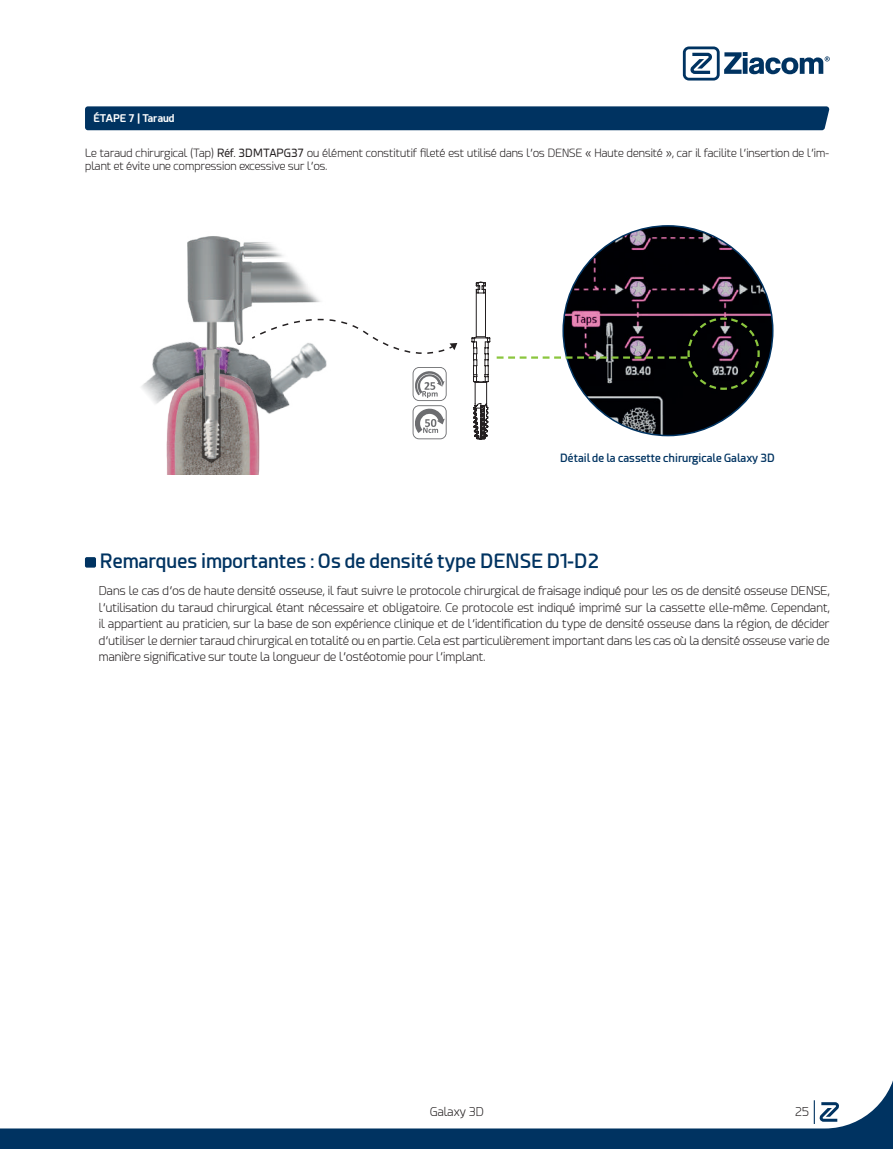
<style>
.page{position:relative;width:893px;height:1149px;background:#fff}
.page>*{position:absolute;margin:0;border:0;box-sizing:border-box;transform-origin:0 0}
.t1{font:600 19.5px "Esphimere";color:#003361}
.t2{font:300 12px/16.5px "Esphimere";color:#231f20;text-align:justify}
.t3{font:300 11.25px/13.5px "Esphimere";color:#231f20}
.t4{font:600 11.25px "Esphimere";color:#003361}
.t5{font:700 10.5px "Esphimere";color:#fff}
.s1{font-weight:400}
</style>
<div class="page">
<div style="left:85px;top:106px;width:745px;height:24px;background:#003361"></div>
<img style="left:563px;top:226px;width:210px;height:209px;border-radius:105px">
<svg style="left:497px;top:316px;width:264px;height:75px"></svg>
<img style="left:141px;top:342px;width:186px;height:72px">
<img style="left:166px;top:370px;width:97px;height:104px">
<img style="left:197px;top:344px;width:31px;height:121px">
<svg style="left:251px;top:321px;width:206px;height:36px"></svg>
<svg style="left:413px;top:367px;width:34px;height:72px"></svg>
<svg style="left:471px;top:282px;width:19px;height:157px"></svg>
<img style="left:188px;top:236px;width:148px;height:108px">
<div style="left:85px;top:557px;width:11px;height:10px;background:#003361;border-radius:2px"></div>
<svg style="left:0;top:1080px;width:893px;height:68px"></svg>
<svg style="left:814px;top:1099px;width:25px;height:24px"></svg>
<svg style="left:683px;top:46px;width:147px;height:34px"></svg>
<p class="t5" style="left:94px;top:112px;width:83px">ÉTAPE 7 | Taraud</p>
<p class="t3" style="left:85px;top:146px;width:746px">Le taraud chirurgical (Tap) <span class="s1">Réf. 3DMTAPG37</span> ou élément constitutif fileté est utilisé dans l’os DENSE « Haute densité », car il facilite l’insertion de l’im&shy;plant et évite une compression excessive sur l’os.</p>
<p class="t4" style="left:560px;top:451px;width:216px">Détail de la cassette chirurgicale Galaxy 3D</p>
<h1 class="t1" style="left:100px;top:548px;width:501px">Remarques importantes : Os de densité type DENSE D1-D2</h1>
<p class="t2" style="left:99px;top:582px;width:732px">Dans le cas d’os de haute densité osseuse, il faut suivre le protocole chirurgical de fraisage indiqué pour les os de densité osseuse DENSE, l’utilisation du taraud chirurgical étant nécessaire et obligatoire. Ce protocole est indiqué imprimé sur la cassette elle-même. Cependant, il appartient au praticien, sur la base de son expérience clinique et de l’identification du type de densité osseuse dans la région, de décider d’utiliser le dernier taraud chirurgical en totalité ou en partie. Cela est particulièrement important dans les cas où la densité osseuse varie de manière significative sur toute la longueur de l’ostéotomie pour l’implant.</p>
<p class="t2" style="left:430px;top:1103px;width:56px">Galaxy 3D</p>
<p class="t2" style="left:795px;top:1103px;width:15px">25</p>
</div>
